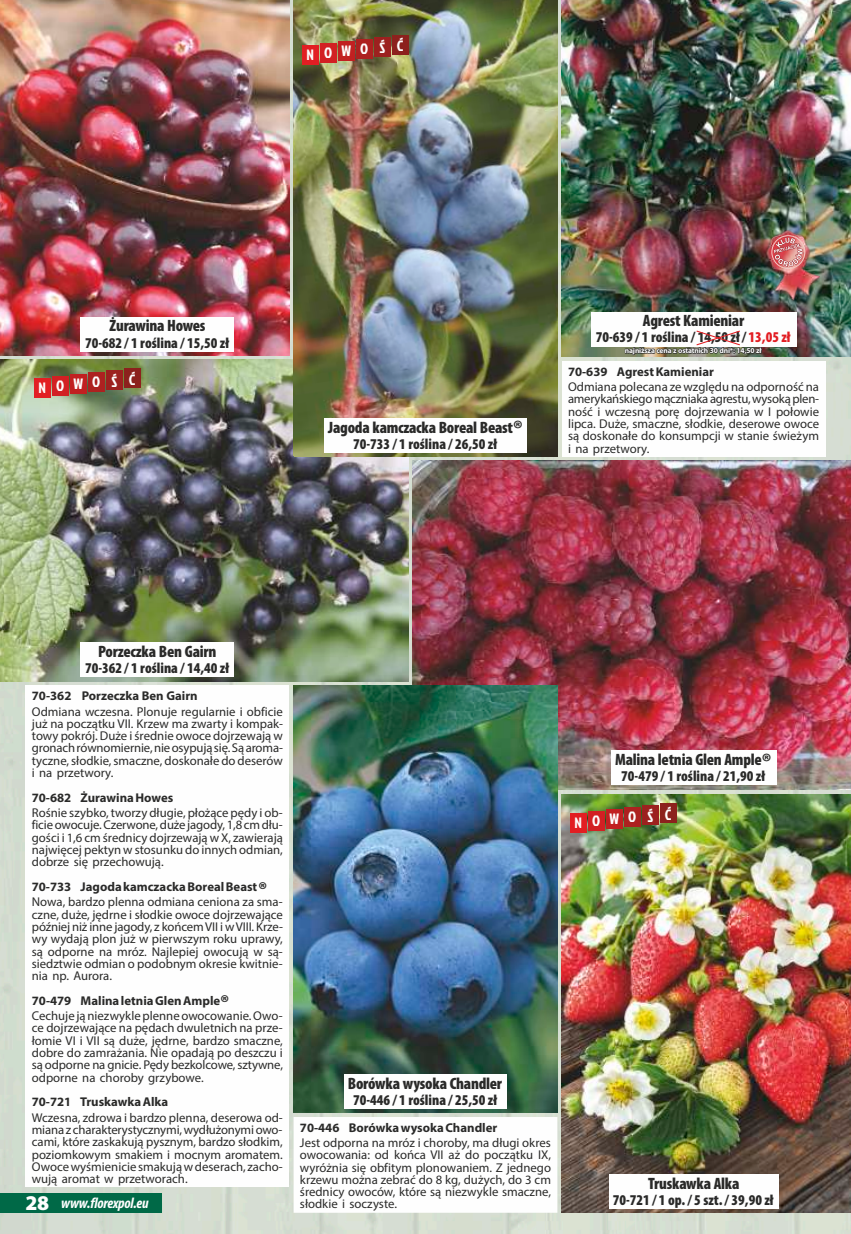
<style>
.page{position:relative;width:851px;height:1234px;background:#fff}
.page>*{position:absolute;margin:0;border:0;box-sizing:border-box;transform-origin:0 0}
.t1{font:700 20.25px "Myriad Pro";color:#2a2a29}
.t2{font:900 condensed 16.5px "Myriad Pro";letter-spacing:-.015em;color:#2a2a29}
.t3{font:900 condensed 15px "Myriad Pro";color:#2a2a29}
.t4{font:italic 700 condensed 15px "Myriad Pro";letter-spacing:-.015em;color:#fefefe}
.t5{font:15px "Jockey One";letter-spacing:.68em;color:#fefefe}
.t6{font:12.75px/12.3px "Myriad Pro";color:#2a2a29;text-align:justify}
.t7{font:700 12.75px "Myriad Pro";color:#2a2a29}
.t8{font:700 7.5px "Myriad Pro";letter-spacing:-.02em;color:#fefefe}
.s1{font-weight:700;font-stretch:normal;font-size:22.5px}
.s2{color:#e21e23}
.s3{font-weight:900;font-style:normal;font-stretch:normal;font-size:21px}
</style>
<div class="page">
<img style="left:0;top:0;width:850px;height:1233px">
<div style="left:293px;top:1116px;width:264px;height:96px;background:#fefefe"></div>
<div style="left:561px;top:361px;width:264px;height:95px;background:#fefefe"></div>
<div style="left:26px;top:685px;width:263px;height:501px;background:#fefefe"></div>
<img style="left:561px;top:794px;width:289px;height:418px">
<div style="left:609px;top:1174px;width:169px;height:34px;background:#fefefe"></div>
<img style="left:0;top:360px;width:408px;height:321px">
<div style="left:81px;top:642px;width:153px;height:34px;background:#fefefe"></div>
<img style="left:0;top:0;width:289px;height:355px">
<div style="left:81px;top:317px;width:153px;height:34px;background:#fefefe"></div>
<img style="left:561px;top:0;width:289px;height:356px">
<div style="left:590px;top:312px;width:206px;height:34px;background:#fefefe"></div>
<div style="left:0;top:1193px;width:161px;height:19px;background:#006947"></div>
<img style="left:412px;top:460px;width:438px;height:329px">
<div style="left:611px;top:750px;width:165px;height:34px;background:#fefefe"></div>
<div style="left:34px;top:378px;width:16px;height:20px;background:#e21e23"></div>
<div style="left:88px;top:372px;width:16px;height:20px;background:#ad2120"></div>
<div style="left:124px;top:368px;width:16px;height:20px;background:#8c211d"></div>
<div style="left:52px;top:376px;width:16px;height:20px;background:#d22023"></div>
<div style="left:106px;top:370px;width:16px;height:20px;background:#9c211f"></div>
<div style="left:70px;top:374px;width:16px;height:20px;background:#c12021"></div>
<div style="left:570px;top:812px;width:16px;height:20px;background:#e21e23"></div>
<div style="left:624px;top:806px;width:16px;height:20px;background:#ad2120"></div>
<div style="left:660px;top:802px;width:16px;height:20px;background:#8c211d"></div>
<div style="left:588px;top:810px;width:16px;height:20px;background:#d22023"></div>
<div style="left:642px;top:804px;width:16px;height:20px;background:#9c211f"></div>
<div style="left:606px;top:808px;width:16px;height:20px;background:#c12021"></div>
<img style="left:293px;top:685px;width:264px;height:427px">
<div style="left:344px;top:1074px;width:163px;height:34px;background:#fefefe"></div>
<img style="left:293px;top:0;width:264px;height:456px">
<div style="left:324px;top:418px;width:203px;height:34px;background:#fefefe"></div>
<div style="left:302px;top:45px;width:16px;height:19px;background:#e21e23"></div>
<div style="left:356px;top:39px;width:16px;height:19px;background:#ad2120"></div>
<div style="left:392px;top:35px;width:16px;height:19px;background:#8c211d"></div>
<div style="left:320px;top:43px;width:16px;height:19px;background:#d22023"></div>
<div style="left:374px;top:37px;width:16px;height:19px;background:#9c211f"></div>
<div style="left:338px;top:41px;width:16px;height:19px;background:#c12021"></div>
<svg style="left:696px;top:330px;width:44px;height:16px"></svg>
<img style="left:765px;top:230px;width:54px;height:75px">
<div style="left:771px;top:235px;width:33px;height:34px;border:1px solid #f2c9c3;border-radius:50%"></div>
<svg style="left:772px;top:237px;width:32px;height:30px"></svg>
<p class="t5" style="left:306px;top:39px;width:98px">NOWOŚĆ</p>
<p class="t2" style="left:110px;top:319px;width:97px">Żurawina Howes</p>
<p class="t3" style="left:85px;top:336px;width:145px">70-682 / 1 roślina / 15,50 zł</p>
<p class="t5" style="left:38px;top:372px;width:98px">NOWOŚĆ</p>
<p class="t2" style="left:328px;top:420px;width:196px">Jagoda kamczacka Boreal Beast<span class="s1">®</span></p>
<p class="t3" style="left:353px;top:437px;width:145px">70-733 / 1 roślina / 26,50 zł</p>
<p class="t2" style="left:642px;top:314px;width:103px">Agrest Kamieniar</p>
<p class="t3" style="left:595px;top:331px;width:196px">70-639 / 1 roślina / 14,50 zł / <span class="s2">13,05 zł</span></p>
<p class="t8" style="left:624px;top:347px;width:138px">najniższa cena z ostatnich 30 dni*: 14,50 zł</p>
<p class="t7" style="left:568px;top:366px;width:147px">70-639 Agrest Kamieniar</p>
<p class="t6" style="left:568px;top:382px;width:252px">Odmiana polecana ze względu na odporność na amerykańskiegomączniaka agrestu,wysokąplen&shy;ność i wczesną porę dojrzewania w I połowie lipca. Duże, smaczne, słodkie, deserowe owoce są doskonałe do konsumpcji w stanie świeżym i na przetwory.</p>
<p class="t2" style="left:98px;top:644px;width:119px">Porzeczka Ben Gairn</p>
<p class="t3" style="left:85px;top:661px;width:145px">70-362 / 1 roślina / 14,40 zł</p>
<p class="t7" style="left:32px;top:690px;width:167px">70-362 Porzeczka Ben Gairn</p>
<p class="t6" style="left:32px;top:706px;width:252px">Odmiana wczesna. Plonuje regularnie i obficie już na początku VII. Krzew ma zwarty i kompak&shy;towy pokrój. Duże i średnie owoce dojrzewają w gronachrównomiernie,nieosypująsię.Sąaroma&shy;tyczne, słodkie, smaczne, doskonałe do deserów i na przetwory.</p>
<p class="t7" style="left:32px;top:792px;width:143px">70-682 Żurawina Howes</p>
<p class="t6" style="left:32px;top:807px;width:252px">Rośnie szybko, tworzy długie, płożące pędy i ob&shy;ficieowocuje.Czerwone,duże jagody, 1,8 cmdłu&shy;gości i 1,6 cm średnicy dojrzewają w X, zawierają najwięcej pektyn w stosunku do innych odmian, dobrze się przechowują.</p>
<h1 class="t1" style="left:258px;top:880px;width:11px">®</h1>
<p class="t7" style="left:32px;top:881px;width:227px">70-733 Jagoda kamczacka Boreal Beast</p>
<p class="t6" style="left:32px;top:896px;width:252px">Nowa, bardzo plenna odmiana ceniona za sma&shy;czne, duże, jędrne i słodkie owoce dojrzewające później niż inne jagody, z końcemVII i wVIII. Krze&shy;wy wydają plon już w pierwszym roku uprawy, są odporne na mróz. Najlepiej owocują w są&shy;siedztwie odmian o podobnym okresie kwitnie&shy;nia np. Aurora.</p>
<h1 class="t1" style="left:220px;top:993px;width:11px">®</h1>
<p class="t7" style="left:32px;top:995px;width:190px">70-479 Malina letnia Glen Ample</p>
<p class="t6" style="left:32px;top:1010px;width:252px">Cechuje ją niezwykle plenne owocowanie. Owo&shy;ce dojrzewające na pędach dwuletnich na prze&shy;łomie VI i VII są duże, jędrne, bardzo smaczne, dobre do zamrażania. Nie opadają po deszczu i są odporne na gnicie. Pędy bezkolcowe, sztywne, odporne na choroby grzybowe.</p>
<p class="t7" style="left:32px;top:1096px;width:138px">70-721 Truskawka Alka</p>
<p class="t6" style="left:32px;top:1112px;width:252px">Wczesna, zdrowa i bardzo plenna, deserowa od&shy;miana z charakterystycznymi,wydłużonymiowo&shy;cami, które zaskakują pysznym, bardzo słodkim, poziomkowym smakiem i mocnym aromatem.<br>Owoce wyśmienicie smakują w deserach, zacho&shy;wują aromat w przetworach.</p>
<p class="t4" style="left:26px;top:1196px;width:125px"><span class="s3">28</span> www.florexpol.eu</p>
<p class="t2" style="left:348px;top:1075px;width:156px">Borówka wysoka Chandler</p>
<p class="t3" style="left:353px;top:1093px;width:145px">70-446 / 1 roślina / 25,50 zł</p>
<p class="t7" style="left:300px;top:1121px;width:199px">70-446 Borówka wysoka Chandler</p>
<p class="t6" style="left:300px;top:1137px;width:252px">Jest odporna na mróz i choroby, ma długi okres owocowania: od końca VII aż do początku IX, wyróżnia się obfitym plonowaniem. Z jednego krzewu można zebrać do 8 kg, dużych, do 3 cm średnicy owoców, które są niezwykle smaczne, słodkie i soczyste.</p>
<p class="t2" style="left:615px;top:752px;width:158px">Malina letnia Glen Ample<span class="s1">®</span></p>
<p class="t3" style="left:621px;top:769px;width:145px">70-479 / 1 roślina / 21,90 zł</p>
<p class="t5" style="left:574px;top:806px;width:98px">NOWOŚĆ</p>
<p class="t2" style="left:648px;top:1175px;width:93px">Truskawka Alka</p>
<p class="t3" style="left:612px;top:1193px;width:162px">70-721 / 1 op. / 5 szt. / 39,90 zł</p>
</div>
